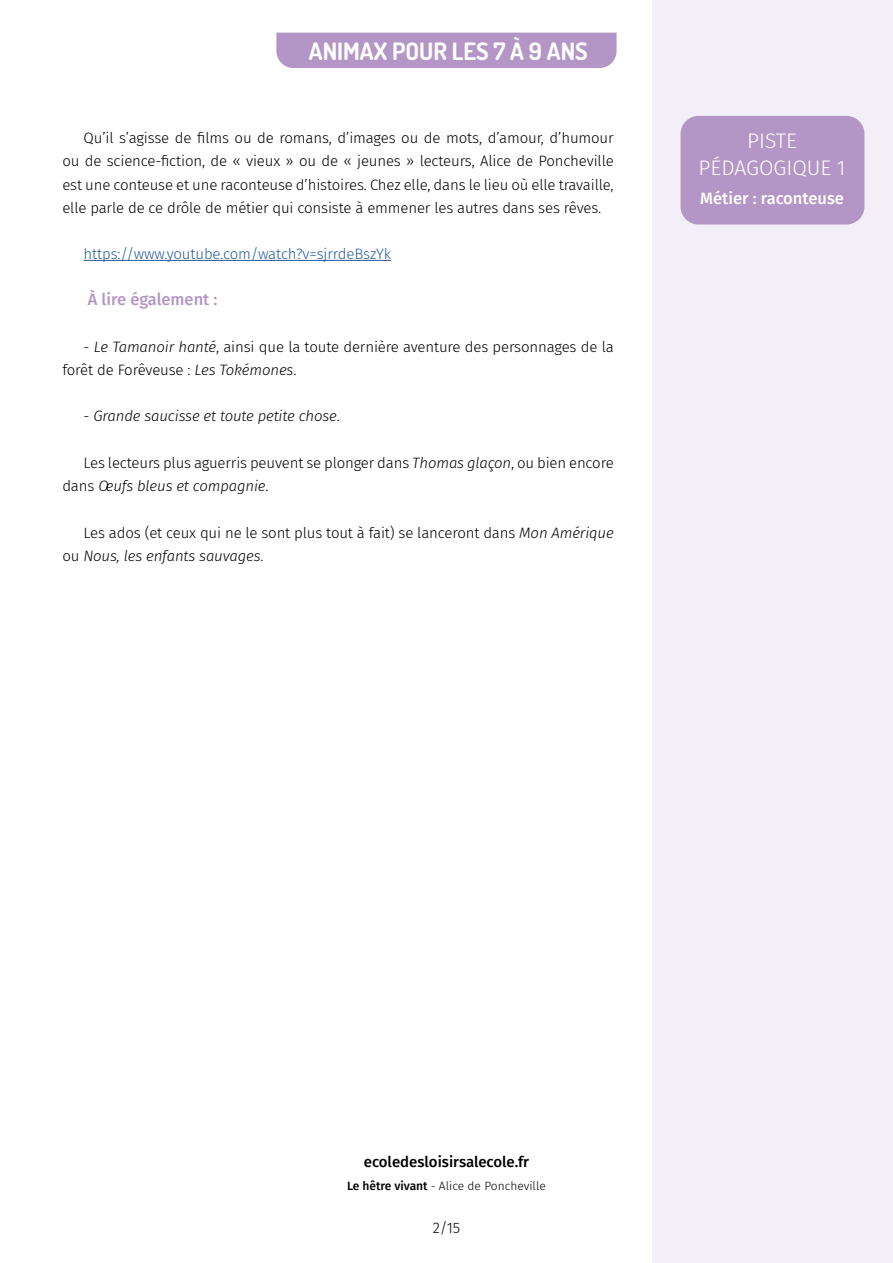
<style>
.page{position:relative;width:893px;height:1263px;background:#fff}
.page>*{position:absolute;margin:0;border:0;box-sizing:border-box;transform-origin:0 0}
.t1{font:700 24px "Dosis";color:#fff}
.t2{font:300 21px/27px "Fira Sans";color:#fff;text-align:center}
.t3{font:500 16.5px "Fira Sans";color:#fff}
.t4{font:500 16.5px "Fira Sans";color:#b496c6}
.t5{font:300 15px/23.2px "Fira Sans";letter-spacing:-.01em;color:#000}
.t6{font:300 15px "Fira Sans";letter-spacing:-.01em;color:#275b9b}
.t7{font:italic 300 15px "Fira Sans";letter-spacing:-.01em;color:#000}
.t8{font:500 15px "Fira Sans";color:#000}
.t9{font:300 12px "Fira Sans";color:#000}
.s1{font-style:italic}
.s2{font-style:normal}
.s3{font-weight:500}
</style>
<div class="page">
<div style="left:652px;top:0;width:241px;height:1263px;background:#f3eff8"></div>
<div style="left:276px;top:33px;width:341px;height:35px;background:#b496c6"></div>
<div style="left:680px;top:116px;width:184px;height:109px;background:#b496c6;border-radius:18px"></div>
<hr style="left:84px;top:260px;width:307px;height:1px;background:#275b9b">
<h1 class="t1" style="left:309px;top:35px;width:280px">ANIMAX POUR LES 7 À 9 ANS</h1>
<p class="t5" style="left:62px;top:126px;width:553px;text-align:justify;text-indent:21px">Qu’il s’agisse de films ou de romans, d’images ou de mots, d’amour, d’humour ou de science-fiction, de « vieux » ou de « jeunes » lecteurs, Alice de Poncheville est une conteuse et une raconteuse d’histoires. Chez elle, dans le lieu où elle travaille, elle parle de ce drôle de métier qui consiste à emmener les autres dans ses rêves.</p>
<p class="t6" style="left:84px;top:243px;width:309px">https://www.youtube.com/watch?v=sjrrdeBszYk</p>
<p class="t4" style="left:88px;top:286px;width:131px">À lire également :</p>
<p class="t5" style="left:62px;top:335px;width:553px;text-indent:21px">- <span class="s1">Le Tamanoir hanté</span>, ainsi que la toute dernière aventure des personnages de la forêt de Forêveuse : <span class="s1">Les Tokémones</span>.</p>
<p class="t7" style="left:84px;top:406px;width:258px"><span class="s2">-</span> Grande saucisse et toute petite chose<span class="s2">.</span></p>
<p class="t5" style="left:62px;top:451px;width:553px;text-indent:21px">Les lecteurs plus aguerris peuvent se plonger dans <span class="s1">Thomas glaçon</span>, ou bien encore dans <span class="s1">Oeufs bleus et compagnie</span>.</p>
<p class="t5" style="left:62px;top:521px;width:553px;text-indent:21px">Les ados (et ceux qui ne le sont plus tout à fait) se lanceront dans <span class="s1">Mon Amérique </span>ou <span class="s1">Nous, les enfants sauvages</span>.</p>
<h2 class="t2" style="left:699px;top:127px;width:148px">PISTE<br>PÉDAGOGIQUE 1</h2>
<p class="t3" style="left:700px;top:185px;width:145px">Métier : raconteuse</p>
<p class="t8" style="left:364px;top:1150px;width:167px">ecoledesloisirsalecole.fr</p>
<p class="t9" style="left:347px;top:1177px;width:200px"><span class="s3">Le hêtre vivant</span> - Alice de Poncheville</p>
<p class="t5" style="left:433px;top:1216px;width:29px">2/15</p>
</div>
